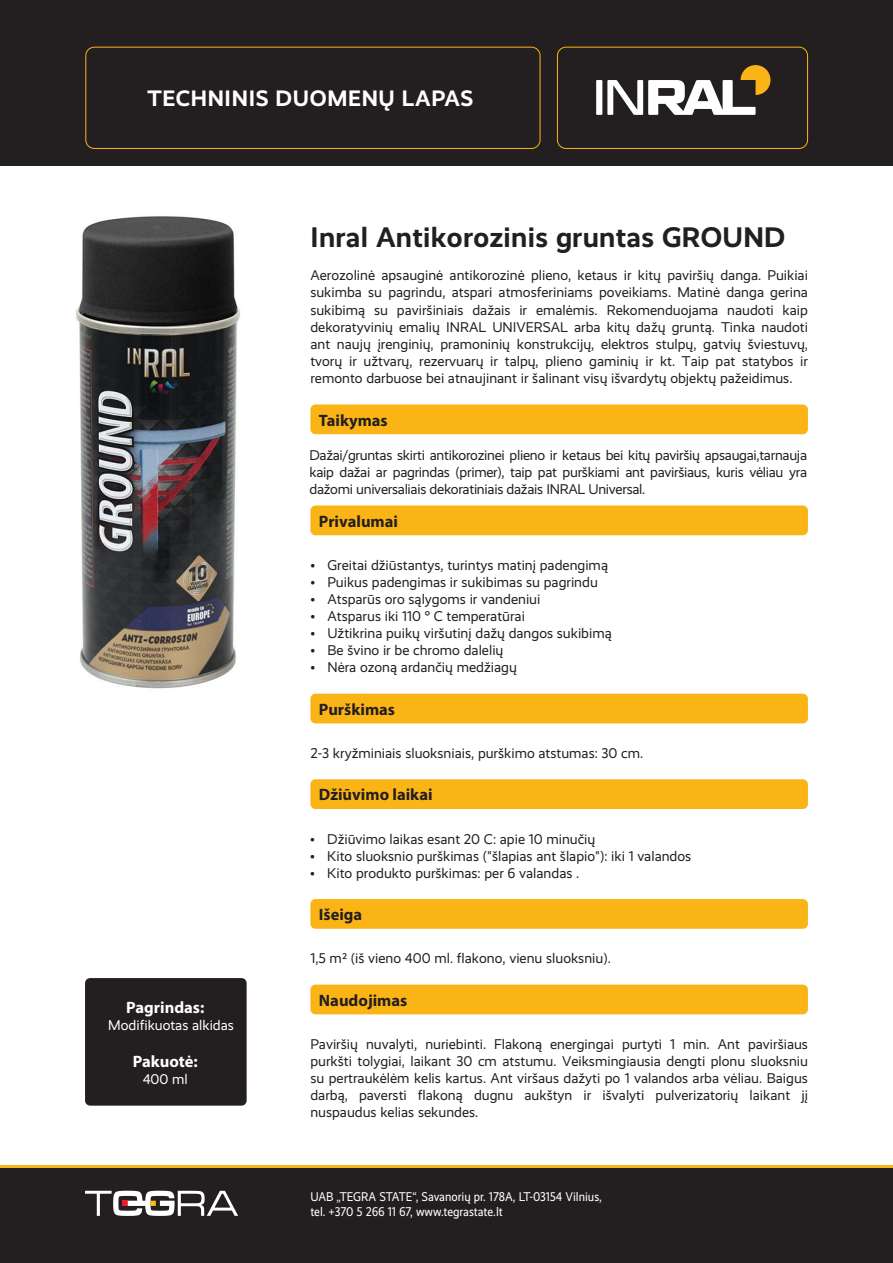
<style>
.page{position:relative;width:893px;height:1263px;background:#fff}
.page>*{position:absolute;margin:0;border:0;box-sizing:border-box;transform-origin:0 0}
.t1{font:700 28.5px "Realist";letter-spacing:.01em;color:#231f20}
.t2{font:700 22.5px "Realist";letter-spacing:.03em;color:#fff}
.t3{font:700 16.5px "Myriad Pro";color:#231f20}
.t4{font:700 16.5px "Myriad Pro";color:#fff}
.t5{font:14.25px/17.1px "Realist";color:#231f20;text-align:justify}
.t6{font:14.25px "Realist";color:#fff}
.t7{font:12.75px/15.3px "Realist Narrow";color:#fff}
</style>
<div class="page">
<div style="left:0;top:1165px;width:893px;height:98px;background:#231f20"></div>
<hr style="left:0;top:1165px;width:893px;height:2px;background:#fbb416">
<svg style="left:85px;top:1191px;width:153px;height:25px"></svg>
<div style="left:0;top:0;width:893px;height:166px;background:#231f20"></div>
<div style="left:85px;top:47px;width:455px;height:102px;border:1px solid #fbb416;border-radius:9px"></div>
<div style="left:557px;top:47px;width:251px;height:102px;border:1px solid #fbb416;border-radius:9px"></div>
<div style="left:596px;top:80px;width:6px;height:35px;background:#fff"></div>
<svg style="left:607px;top:65px;width:163px;height:50px"></svg>
<div style="left:310px;top:404px;width:498px;height:30px;background:#fbb416;border-radius:5px"></div>
<div style="left:310px;top:505px;width:498px;height:30px;background:#fbb416;border-radius:5px"></div>
<div style="left:310px;top:694px;width:498px;height:29px;background:#fbb416;border-radius:5px"></div>
<div style="left:310px;top:779px;width:498px;height:30px;background:#fbb416;border-radius:5px"></div>
<div style="left:310px;top:899px;width:498px;height:30px;background:#fbb416;border-radius:5px"></div>
<div style="left:310px;top:984px;width:498px;height:30px;background:#fbb416;border-radius:5px"></div>
<div style="left:85px;top:978px;width:162px;height:128px;background:#231f20;border-radius:5px"></div>
<img style="left:75px;top:216px;width:166px;height:473px">
<h2 class="t2" style="left:148px;top:86px;width:327px">TECHNINIS DUOMENŲ LAPAS</h2>
<p class="t4" style="left:126px;top:996px;width:80px">Pagrindas:</p>
<p class="t6" style="left:108px;top:1017px;width:127px">Modifikuotas alkidas</p>
<p class="t4" style="left:133px;top:1050px;width:67px">Pakuotė:</p>
<p class="t6" style="left:143px;top:1071px;width:47px">400 ml</p>
<h1 class="t1" style="left:311px;top:220px;width:476px">Inral Antikorozinis gruntas GROUND</h1>
<p class="t5" style="left:310px;top:267px;width:499px">Aerozolinė apsauginė antikorozinė plieno, ketaus ir kitų paviršių danga. Puikiai sukimba su pagrindu, atspari atmosferiniams poveikiams. Matinė danga gerina sukibimą su paviršiniais dažais ir emalėmis. Rekomenduojama naudoti kaip dekoratyvinių emalių INRAL UNIVERSAL arba kitų dažų gruntą. Tinka naudoti ant naujų įrenginių, pramoninių konstrukcijų, elektros stulpų, gatvių šviestuvų, tvorų ir užtvarų, rezervuarų ir talpų, plieno gaminių ir kt. Taip pat statybos ir remonto darbuose bei atnaujinant ir šalinant visų išvardytų objektų pažeidimus.</p>
<p class="t3" style="left:319px;top:409px;width:70px">Taikymas</p>
<p class="t5" style="left:309px;top:446px;width:499px">Dažai/gruntas skirti antikorozinei plieno ir ketaus bei kitų paviršių apsaugai,tarnauja kaip dažai ar pagrindas (primer), taip pat purškiami ant paviršiaus, kuris vėliau yra dažomi universaliais dekoratiniais dažais INRAL Universal.</p>
<p class="t3" style="left:319px;top:510px;width:81px">Privalumai</p>
<p class="t5" style="left:310px;top:556px;width:299px">• Greitai džiūstantys, turintys matinį padengimą</p>
<p class="t5" style="left:310px;top:573px;width:289px">• Puikus padengimas ir sukibimas su pagrindu</p>
<p class="t5" style="left:310px;top:590px;width:231px">• Atsparūs oro sąlygoms ir vandeniui</p>
<p class="t5" style="left:310px;top:607px;width:216px">• Atsparus iki 110 ° C temperatūrai</p>
<p class="t5" style="left:310px;top:625px;width:303px">• Užtikrina puikų viršutinį dažų dangos sukibimą</p>
<p class="t5" style="left:310px;top:642px;width:195px">• Be švino ir be chromo dalelių</p>
<p class="t5" style="left:310px;top:659px;width:208px">• Nėra ozoną ardančių medžiagų</p>
<p class="t3" style="left:319px;top:698px;width:78px">Purškimas</p>
<p class="t5" style="left:310px;top:744px;width:334px">2-3 kryžminiais sluoksniais, purškimo atstumas: 30 cm.</p>
<p class="t3" style="left:319px;top:784px;width:115px">Džiūvimo laikai</p>
<p class="t5" style="left:310px;top:830px;width:287px">• Džiūvimo laikas esant 20 C: apie 10 minučių</p>
<p class="t5" style="left:310px;top:847px;width:382px">• Kito sluoksnio purškimas ("šlapias ant šlapio"): iki 1 valandos</p>
<p class="t5" style="left:310px;top:865px;width:271px">• Kito produkto purškimas: per 6 valandas .</p>
<p class="t3" style="left:319px;top:904px;width:45px">Išeiga</p>
<p class="t5" style="left:310px;top:950px;width:302px">1,5 m2 (iš vieno 400 ml. flakono, vienu sluoksniu).</p>
<p class="t3" style="left:319px;top:989px;width:90px">Naudojimas</p>
<p class="t5" style="left:310px;top:1035px;width:499px">Paviršių nuvalyti, nuriebinti. Flakoną energingai purtyti 1 min. Ant paviršiaus purkšti tolygiai, laikant 30 cm atstumu. Veiksmingiausia dengti plonu sluoksniu su pertraukėlėm kelis kartus. Ant viršaus dažyti po 1 valandos arba vėliau. Baigus darbą, paversti flakoną dugnu aukštyn ir išvalyti pulverizatorių laikant jį nuspaudus kelias sekundes.</p>
<p class="t7" style="left:310px;top:1188px;width:293px">UAB „TEGRA STATE“, Savanorių pr. 178A, LT-03154 Vilnius, tel. +370 5 266 11 67, www.tegrastate.lt</p>
</div>
